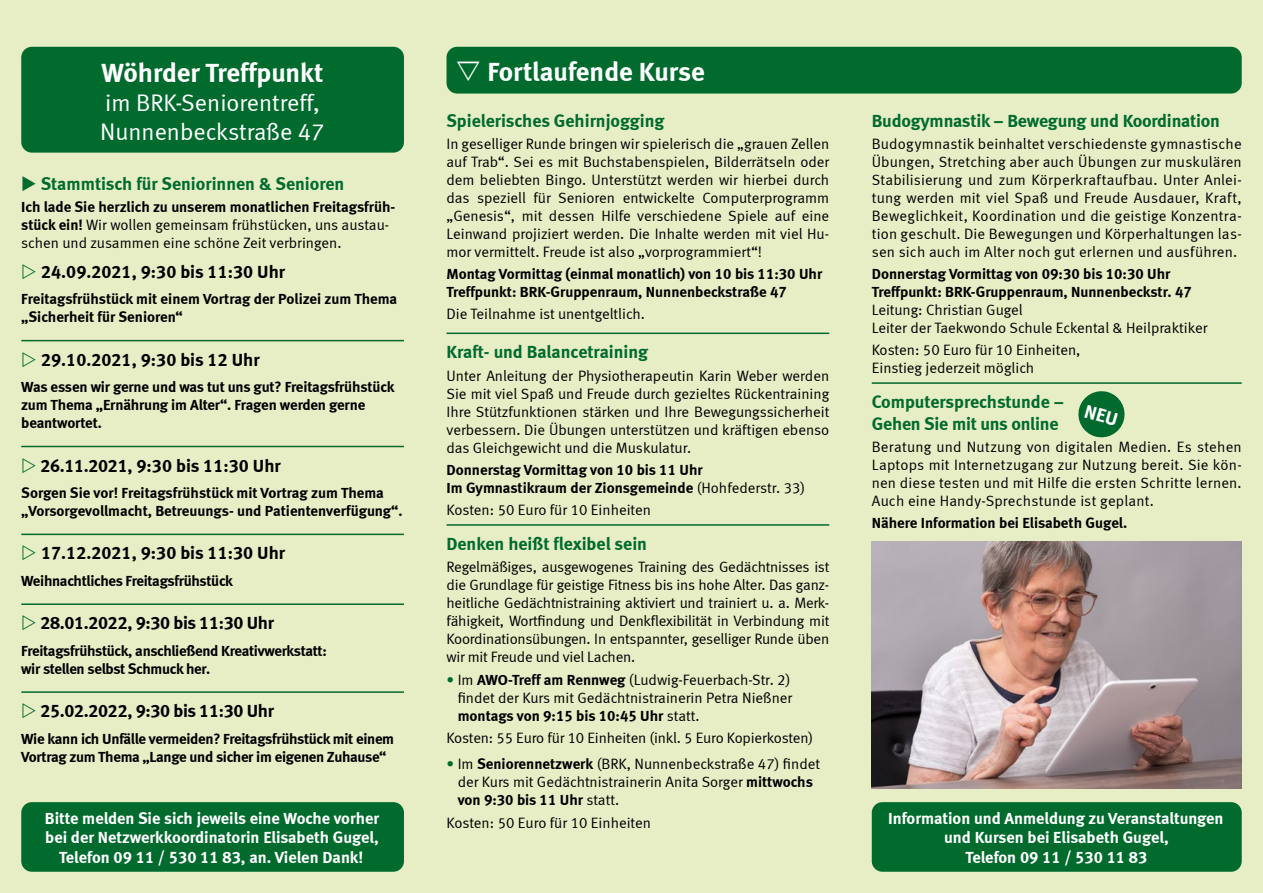
<style>
.page{position:relative;width:1263px;height:893px;background:#e7eec6}
.page>*{position:absolute;margin:0;border:0;box-sizing:border-box;transform-origin:0 0}
.t1{font:27px "Meta Bold LF";color:#fff}
.t2{font:24px/28.8px "Meta Normal LF";color:#fff}
.t3{font:18px/21.6px "Meta Bold LF";letter-spacing:-.005em;color:#006b2d}
.t4{font:18px "Meta Bold LF";letter-spacing:-.005em;color:#000}
.t5{font:16.5px/19.8px "Meta Bold LF";color:#fff;text-align:center}
.t6{font:15px/18px "Meta Normal LF";color:#000;text-align:justify}
.t7{font:15px/18px "Meta Bold LF";letter-spacing:-.01em;color:#000}
.s1{font-family:"Meta Bold LF"}
.s2{font-family:"Meta Normal LF"}
.s3{color:#006b2d}
</style>
<div class="page">
<hr style="left:21px;top:340px;width:383px;height:1px;background:#006b2d">
<hr style="left:21px;top:446px;width:383px;height:1px;background:#006b2d">
<hr style="left:21px;top:534px;width:383px;height:1px;background:#006b2d">
<hr style="left:21px;top:603px;width:383px;height:2px;background:#006b2d">
<hr style="left:21px;top:691px;width:383px;height:2px;background:#006b2d">
<hr style="left:872px;top:382px;width:370px;height:2px;background:#006b2d">
<div style="left:21px;top:802px;width:383px;height:70px;background:#006b2d;border-radius:11px"></div>
<div style="left:21px;top:47px;width:383px;height:106px;background:#006b2d;border-radius:11px"></div>
<img style="left:872px;top:542px;width:370px;height:247px">
<div style="left:446px;top:47px;width:796px;height:47px;background:#006b2d;border-radius:11px"></div>
<div style="left:872px;top:802px;width:370px;height:70px;background:#006b2d;border-radius:11px"></div>
<hr style="left:446px;top:333px;width:383px;height:1px;background:#006b2d">
<hr style="left:446px;top:524px;width:383px;height:2px;background:#006b2d">
<svg style="left:1078px;top:391px;width:47px;height:47px"></svg>
<h1 class="t1" style="left:102px;top:57px;width:223px">Wöhrder Treffpunkt</h1>
<h2 class="t2" style="left:100px;top:88px;width:226px">im BRK-Seniorentreff,<br>Nunnenbeckstraße 47</h2>
<p class="t3" style="left:21px;top:172px;width:325px">◆ Stammtisch für Seniorinnen &amp; Senioren</p>
<p class="t7" style="left:21px;top:197px;width:376px">Ich lade Sie herzlich zu unserem monatlichen Freitagsfrüh-</p>
<p class="t6" style="left:21px;top:215px;width:370px"><span class="s1">stück ein!</span> Wir wollen gemeinsam frühstücken, uns austau&shy;schen und zusammen eine schöne Zeit verbringen.</p>
<p class="t4" style="left:41px;top:261px;width:245px">24.09.2021, 9:30 bis 11:30 Uhr</p>
<p class="t7" style="left:21px;top:290px;width:377px">Freitagsfrühstück mit einem Vortrag der Polizei zum Thema „Sicherheit für Senioren“</p>
<p class="t4" style="left:41px;top:349px;width:220px">29.10.2021, 9:30 bis 12 Uhr</p>
<p class="t7" style="left:21px;top:378px;width:375px">Was essen wir gerne und was tut uns gut? Freitagsfrühstück zum Thema „Ernährung im Alter“. Fragen werden gerne beantwortet.</p>
<p class="t4" style="left:40px;top:455px;width:242px">26.11.2021, 9:30 bis 11:30 Uhr</p>
<p class="t7" style="left:21px;top:484px;width:383px">Sorgen Sie vor! Freitagsfrühstück mit Vortrag zum Thema „Vorsorgevollmacht, Betreuungs- und Patientenverfügung“.</p>
<p class="t4" style="left:41px;top:542px;width:245px">17.12.2021, 9:30 bis 11:30 Uhr</p>
<p class="t7" style="left:21px;top:572px;width:213px">Weihnachtliches Freitagsfrühstück</p>
<p class="t4" style="left:40px;top:612px;width:235px">28.01.2022, 9:30 bis 11:30 Uhr</p>
<p class="t7" style="left:21px;top:641px;width:307px">Freitagsfrühstück, anschließend Kreativwerkstatt: wir stellen selbst Schmuck her.</p>
<p class="t4" style="left:40px;top:700px;width:235px">25.02.2022, 9:30 bis 11:30 Uhr</p>
<p class="t7" style="left:21px;top:729px;width:374px">Wie kann ich Unfälle vermeiden? Freitagsfrühstück mit einem<br>Vortrag zum Thema „Lange und sicher im eigenen Zuhause“</p>
<p class="t5" style="left:45px;top:808px;width:336px">Bitte melden Sie sich jeweils eine Woche vorher bei der Netzwerkkoordinatorin Elisabeth Gugel,<br>Telefon 09 11 / 530 11 83, an. Vielen Dank!</p>
<h1 class="t1" style="left:455px;top:55px;width:251px">▲ Fortlaufende Kurse</h1>
<p class="t3" style="left:446px;top:109px;width:219px">Spielerisches Gehirnjogging</p>
<p class="t6" style="left:446px;top:134px;width:384px">In geselliger Runde bringen wir spielerisch die „grauen Zellen auf Trab“. Sei es mit Buchstabenspielen, Bilderrätseln oder dem beliebten Bingo. Unterstützt werden wir hierbei durch das speziell für Senioren entwickelte Computerprogramm „Genesis“, mit dessen Hilfe verschiedene Spiele auf eine Leinwand projiziert werden. Die Inhalte werden mit viel Hu&shy;mor vermittelt. Freude ist also „vorprogrammiert“!</p>
<p class="t7" style="left:446px;top:265px;width:377px">Montag Vormittag (einmal monatlich) von 10 bis 11:30 Uhr<br>Treffpunkt: BRK-Gruppenraum, Nunnenbeckstraße 47</p>
<p class="t6" style="left:446px;top:305px;width:200px">Die Teilnahme ist unentgeltlich.</p>
<p class="t3" style="left:446px;top:341px;width:203px">Kraft- und Balancetraining</p>
<p class="t6" style="left:446px;top:366px;width:384px">Unter Anleitung der Physiotherapeutin Karin Weber werden Sie mit viel Spaß und Freude durch gezieltes Rückentraining Ihre Stützfunktionen stärken und Ihre Bewegungssicherheit verbessern. Die Übungen unterstützen und kräftigen ebenso das Gleichgewicht und die Muskulatur.</p>
<p class="t7" style="left:446px;top:461px;width:360px">Donnerstag Vormittag von 10 bis 11 Uhr<br>Im Gymnastikraum der Zionsgemeinde <span class="s2">(Hohfederstr. 33)</span></p>
<p class="t6" style="left:446px;top:501px;width:206px">Kosten: 50 Euro für 10 Einheiten</p>
<p class="t3" style="left:446px;top:533px;width:202px">Denken heißt flexibel sein</p>
<p class="t6" style="left:446px;top:558px;width:384px">Regelmäßiges, ausgewogenes Training des Gedächtnisses ist die Grundlage für geistige Fitness bis ins hohe Alter. Das ganz&shy;heitliche Gedächtnistraining aktiviert und trainiert u. a. Merk&shy;fähigkeit, Wortfindung und Denkflexibilität in Verbindung mit Koordinationsübungen. In entspannter, geselliger Runde üben wir mit Freude und viel Lachen.</p>
<p class="t6" style="left:446px;top:670px;width:347px;text-align:right"><span class="s3">•</span> Im <span class="s1">AWO-Treff am Rennweg</span> (Ludwig-Feuerbach-Str. 2) findet der Kurs mit Gedächtnistrainerin Petra Nießner</p>
<p class="t7" style="left:458px;top:706px;width:243px">montags von 9:15 bis 10:45 Uhr <span class="s2">statt.</span></p>
<p class="t6" style="left:446px;top:728px;width:368px">Kosten: 55 Euro für 10 Einheiten (inkl. 5 Euro Kopierkosten)</p>
<p class="t6" style="left:446px;top:755px;width:375px;text-align:center"><span class="s3">•</span> Im <span class="s1">Seniorennetzwerk</span> (BRK, Nunnenbeckstraße 47) findet der Kurs mit Gedächtnistrainerin Anita Sorger <span class="s1">mittwochs</span></p>
<p class="t7" style="left:458px;top:791px;width:163px">von 9:30 bis 11 Uhr <span class="s2">statt.</span></p>
<p class="t6" style="left:446px;top:813px;width:206px">Kosten: 50 Euro für 10 Einheiten</p>
<p class="t3" style="left:872px;top:109px;width:350px">Budogymnastik – Bewegung und Koordination</p>
<p class="t6" style="left:872px;top:134px;width:371px">Budogymnastik beinhaltet verschiedenste gymnastische Übungen, Stretching aber auch Übungen zur muskulären Stabilisierung und zum Körperkraftaufbau. Unter Anlei&shy;tung werden mit viel Spaß und Freude Ausdauer, Kraft, Beweglichkeit, Koordination und die geistige Konzentra&shy;tion geschult. Die Bewegungen und Körperhaltungen las&shy;sen sich auch im Alter noch gut erlernen und ausführen.</p>
<p class="t7" style="left:872px;top:265px;width:322px">Donnerstag Vormittag von 09:30 bis 10:30 Uhr<br>Treffpunkt: BRK-Gruppenraum, Nunnenbeckstr. 47</p>
<p class="t6" style="left:872px;top:301px;width:337px">Leitung: Christian Gugel<br>Leiter der Taekwondo Schule Eckental &amp; Heilpraktiker</p>
<p class="t6" style="left:872px;top:341px;width:210px">Kosten: 50 Euro für 10 Einheiten,<br>Einstieg jederzeit möglich</p>
<p class="t3" style="left:872px;top:391px;width:194px">Computersprechstunde –<br>Gehen Sie mit uns online</p>
<p class="t6" style="left:872px;top:438px;width:371px">Beratung und Nutzung von digitalen Medien. Es stehen Laptops mit Internetzugang zur Nutzung bereit. Sie kön&shy;nen diese testen und mit Hilfe die ersten Schritte lernen.<br>Auch eine Handy-Sprechstunde ist geplant.</p>
<p class="t7" style="left:872px;top:514px;width:257px">Nähere Information bei Elisabeth Gugel.</p>
<p class="t5" style="left:888px;top:808px;width:337px">Information und Anmeldung zu Veranstaltungen und Kursen bei Elisabeth Gugel,<br>Telefon 09 11 / 530 11 83</p>
</div>
